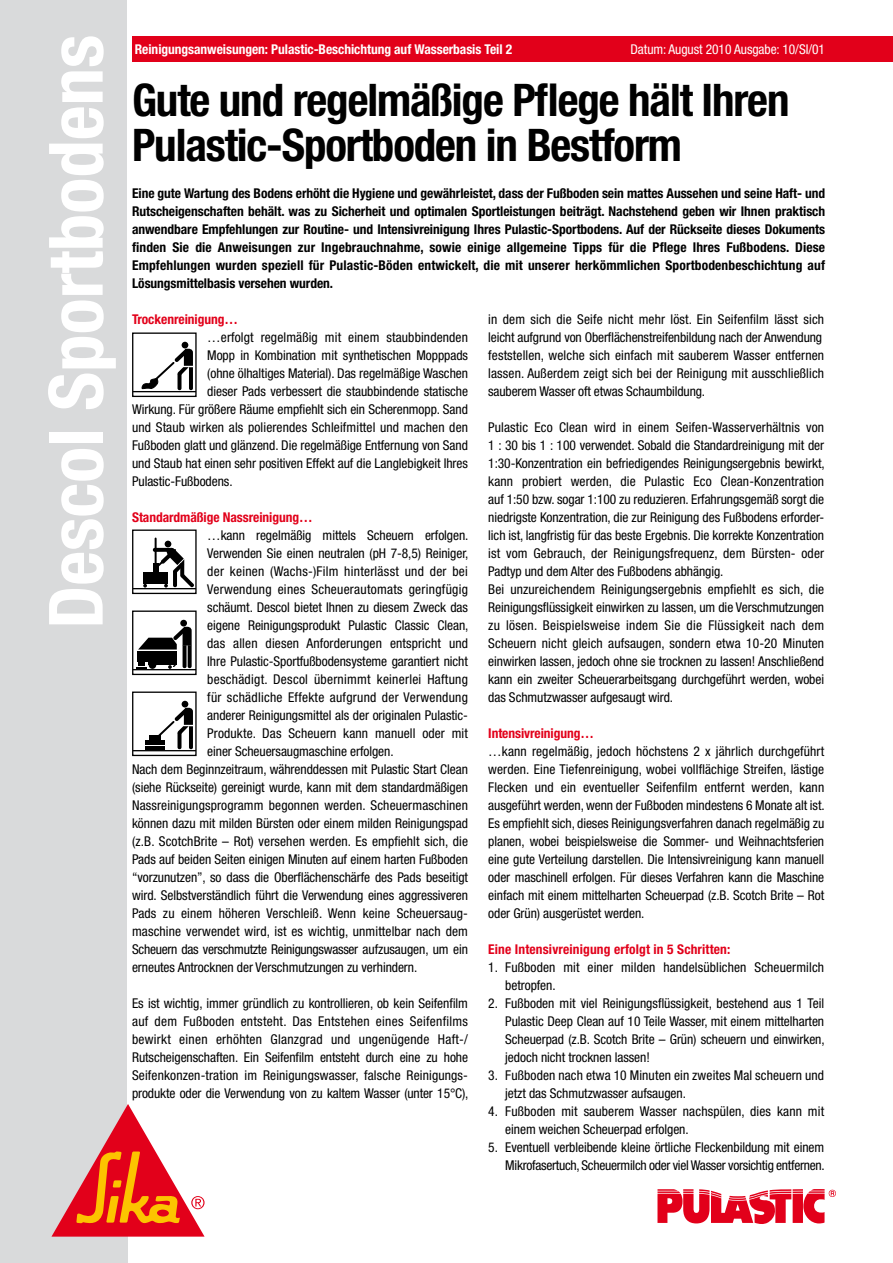
<style>
.page{position:relative;width:893px;height:1263px;background:#fff}
.page>*{position:absolute;margin:0;border:0;box-sizing:border-box;transform-origin:0 0}
.t1{font:700 condensed 75px "Helvetica Neue LT Std";color:#fff}
.t2{font:700 condensed 45px/45px "Helvetica Neue LT Std";letter-spacing:-.025em;color:#000}
.t3{font:condensed 13.5px/18px "Helvetica Neue LT Std";letter-spacing:-.005em;color:#000}
.t4{font:700 condensed 13.5px/18px "Helvetica Neue LT Std";letter-spacing:-.005em;color:#000;text-align:justify}
.t5{font:condensed 13.5px "Helvetica Neue LT Std";letter-spacing:.02em;color:#000}
.t6{font:700 condensed 13.5px "Helvetica Neue LT Std";letter-spacing:-.005em;color:#e2001a}
.t7{font:700 condensed 13.5px "Helvetica Neue LT Std";letter-spacing:-.005em;color:#fff}
.t8{font:condensed 13.5px "Helvetica Neue LT Std";letter-spacing:-.005em;color:#fff}
</style>
<div class="page">
<div style="left:132px;top:36px;width:761px;height:26px;background:#e2001a"></div>
<svg style="left:657px;top:1189px;width:179px;height:35px"></svg>
<div style="left:0;top:0;width:128px;height:1263px;background:#d9dadb"></div>
<svg style="left:52px;top:1104px;width:153px;height:132px"></svg>
<div style="left:132px;top:691px;width:65px;height:65px;border:1px solid #000"></div>
<hr style="left:133px;top:750px;width:63px;height:1px;background:#000">
<div style="left:145px;top:740px;width:20px;height:5px;background:#000"></div>
<div style="left:150px;top:736px;width:11px;height:5px;background:#000"></div>
<hr style="left:145px;top:746px;width:20px;height:3px;background:#000">
<svg style="left:155px;top:701px;width:38px;height:48px"></svg>
<div style="left:132px;top:610px;width:65px;height:65px;border:1px solid #000"></div>
<hr style="left:133px;top:669px;width:63px;height:1px;background:#000">
<div style="left:180px;top:620px;width:7px;height:6px;background:#000;border-radius:50%"></div>
<svg style="left:136px;top:627px;width:56px;height:42px"></svg>
<div style="left:132px;top:529px;width:65px;height:65px;border:1px solid #000"></div>
<hr style="left:133px;top:588px;width:63px;height:1px;background:#000">
<hr style="left:143px;top:581px;width:25px;height:2px;background:#000">
<svg style="left:143px;top:584px;width:4px;height:3px"></svg>
<div style="left:143px;top:572px;width:12px;height:10px;background:#000"></div>
<svg style="left:153px;top:541px;width:41px;height:47px"></svg>
<div style="left:153px;top:563px;width:5px;height:9px;background:#000"></div>
<hr style="left:155px;top:538px;width:2px;height:30px;background:#000">
<div style="left:132px;top:332px;width:65px;height:65px;border:1px solid #000"></div>
<hr style="left:133px;top:391px;width:63px;height:1px;background:#000">
<svg style="left:141px;top:342px;width:52px;height:48px"></svg>
<h1 class="t1" style="left:31px;top:629px;width:595px;rotate:-90deg">Descol Sportbodens</h1>
<p class="t7" style="left:135px;top:41px;width:379px">Reinigungsanweisungen: Pulastic-Beschichtung auf Wasserbasis Teil 2</p>
<p class="t8" style="left:630px;top:41px;width:196px">Datum: August 2010 Ausgabe: 10/SI/01</p>
<h2 class="t2" style="left:132px;top:77px;width:659px">Gute und regelmäßige Pflege hält Ihren<br>Pulastic-Sportboden in Bestform</h2>
<p class="t4" style="left:132px;top:184px;width:695px">Eine gute Wartung des Bodens erhöht die Hygiene und gewährleistet, dass der Fußboden sein mattes Aussehen und seine Haft- und Rutscheigenschaften behält. was zu Sicherheit und optimalen Sportleistungen beiträgt. Nachstehend geben wir Ihnen praktisch anwendbare Empfehlungen zur Routine- und Intensivreinigung Ihres Pulastic-Sportbodens. Auf der Rückseite dieses Dokuments finden Sie die Anweisungen zur Ingebrauchnahme, sowie einige allgemeine Tipps für die Pflege Ihres Fußbodens. Diese Empfehlungen wurden speziell für Pulastic-Böden entwickelt, die mit unserer herkömmlichen Sportbodenbeschichtung auf Lösungsmittelbasis versehen wurden.</p>
<p class="t6" style="left:132px;top:311px;width:107px">Trockenreinigung…</p>
<p class="t3" style="left:207px;top:328px;width:262px">…erfolgt regelmäßig mit einem staubbindenden</p>
<p class="t3" style="left:207px;top:346px;width:262px">Mopp in Kombination mit synthetischen Mopppads</p>
<p class="t3" style="left:207px;top:364px;width:262px">(ohne ölhaltiges Material). Das regelmäßige Waschen</p>
<p class="t3" style="left:207px;top:382px;width:262px">dieser Pads verbessert die staubbindende statische</p>
<p class="t3" style="left:132px;top:400px;width:337px">Wirkung. Für größere Räume empfiehlt sich ein Scherenmopp. Sand</p>
<p class="t3" style="left:132px;top:418px;width:337px">und Staub wirken als polierendes Schleifmittel und machen den</p>
<p class="t3" style="left:132px;top:436px;width:337px">Fußboden glatt und glänzend. Die regelmäßige Entfernung von Sand</p>
<p class="t3" style="left:132px;top:454px;width:337px">und Staub hat einen sehr positiven Effekt auf die Langlebigkeit Ihres</p>
<p class="t3" style="left:132px;top:472px;width:102px">Pulastic-Fußbodens.</p>
<p class="t6" style="left:132px;top:509px;width:182px">Standardmäßige Nassreinigung…</p>
<p class="t3" style="left:207px;top:526px;width:263px">…kann regelmäßig mittels Scheuern erfolgen.</p>
<p class="t3" style="left:207px;top:544px;width:263px">Verwenden Sie einen neutralen (pH 7-8,5) Reiniger,</p>
<p class="t5" style="left:207px;top:563px;width:262px">der keinen (Wachs-)Film hinterlässt und der bei</p>
<p class="t5" style="left:207px;top:581px;width:262px">Verwendung eines Scheuerautomats geringfügig</p>
<p class="t3" style="left:207px;top:598px;width:262px">schäumt. Descol bietet Ihnen zu diesem Zweck das</p>
<p class="t3" style="left:207px;top:616px;width:263px">eigene Reinigungsprodukt Pulastic Classic Clean,</p>
<p class="t3" style="left:207px;top:634px;width:262px">das allen diesen Anforderungen entspricht und</p>
<p class="t3" style="left:207px;top:652px;width:262px">Ihre Pulastic-Sportfußbodensysteme garantiert nicht</p>
<p class="t5" style="left:207px;top:671px;width:262px">beschädigt. Descol übernimmt keinerlei Haftung</p>
<p class="t5" style="left:207px;top:689px;width:262px">für schädliche Effekte aufgrund der Verwendung</p>
<p class="t3" style="left:207px;top:706px;width:262px">anderer Reinigungsmittel als der originalen Pulastic-</p>
<p class="t3" style="left:207px;top:724px;width:262px">Produkte. Das Scheuern kann manuell oder mit</p>
<p class="t3" style="left:207px;top:742px;width:188px">einer Scheuersaugmaschine erfolgen.</p>
<p class="t3" style="left:132px;top:760px;width:337px">Nach dem Beginnzeitraum, währenddessen mit Pulastic Start Clean</p>
<p class="t3" style="left:132px;top:778px;width:337px">(siehe Rückseite) gereinigt wurde, kann mit dem standardmäßigen</p>
<p class="t3" style="left:132px;top:796px;width:337px">Nassreinigungsprogramm begonnen werden. Scheuermaschinen</p>
<p class="t3" style="left:132px;top:814px;width:337px">können dazu mit milden Bürsten oder einem milden Reinigungspad</p>
<p class="t3" style="left:132px;top:832px;width:337px">(z.B. ScotchBrite – Rot) versehen werden. Es empfiehlt sich, die</p>
<p class="t3" style="left:132px;top:850px;width:337px">Pads auf beiden Seiten einigen Minuten auf einem harten Fußboden</p>
<p class="t3" style="left:132px;top:868px;width:337px">“vorzunutzen”, so dass die Oberflächenschärfe des Pads beseitigt</p>
<p class="t3" style="left:132px;top:886px;width:337px">wird. Selbstverständlich führt die Verwendung eines aggressiveren</p>
<p class="t3" style="left:132px;top:904px;width:337px">Pads zu einem höheren Verschleiß. Wenn keine Scheuersaug-</p>
<p class="t3" style="left:132px;top:922px;width:337px">maschine verwendet wird, ist es wichtig, unmittelbar nach dem</p>
<p class="t3" style="left:132px;top:940px;width:337px">Scheuern das verschmutzte Reinigungswasser aufzusaugen, um ein</p>
<p class="t3" style="left:132px;top:958px;width:287px">erneutes Antrocknen der Verschmutzungen zu verhindern.</p>
<p class="t3" style="left:132px;top:994px;width:338px;text-align:justify">Es ist wichtig, immer gründlich zu kontrollieren, ob kein Seifenfilm auf dem Fußboden entsteht. Das Entstehen eines Seifenfilms bewirkt einen erhöhten Glanzgrad und ungenügende Haft-/ Rutscheigenschaften. Ein Seifenfilm entsteht durch eine zu hohe Seifenkonzen-tration im Reinigungswasser, falsche Reinigungs&shy;produkte oder die Verwendung von zu kaltem Wasser (unter 15°C),</p>
<p class="t3" style="left:488px;top:310px;width:337px">in dem sich die Seife nicht mehr löst. Ein Seifenfilm lässt sich leicht aufgrund von Oberflächenstreifenbildung nach der Anwendung feststellen, welche sich einfach mit sauberem Wasser entfernen lassen. Außerdem zeigt sich bei der Reinigung mit ausschließlich sauberem Wasser oft etwas Schaumbildung.</p>
<p class="t3" style="left:488px;top:418px;width:338px">Pulastic Eco Clean wird in einem Seifen-Wasserverhältnis von 1 : 30 bis 1 : 100 verwendet. Sobald die Standardreinigung mit der 1:30-Konzentration ein befriedigendes Reinigungsergebnis bewirkt, kann probiert werden, die Pulastic Eco Clean-Konzentration auf 1:50 bzw. sogar 1:100 zu reduzieren. Erfahrungsgemäß sorgt die niedrigste Konzentration, die zur Reinigung des Fußbodens erforder&shy;lich ist, langfristig für das beste Ergebnis. Die korrekte Konzentration ist vom Gebrauch, der Reinigungsfrequenz, dem Bürsten- oder Padtyp und dem Alter des Fußbodens abhängig.<br>Bei unzureichendem Reinigungsergebnis empfiehlt es sich, die Reinigungsflüssigkeit einwirken zu lassen, um die Verschmutzungen zu lösen. Beispielsweise indem Sie die Flüssigkeit nach dem Scheuern nicht gleich aufsaugen, sondern etwa 10-20 Minuten einwirken lassen, jedoch ohne sie trocknen zu lassen! Anschließend kann ein zweiter Scheuerarbeitsgang durchgeführt werden, wobei das Schmutzwasser aufgesaugt wird.</p>
<p class="t6" style="left:488px;top:725px;width:107px">Intensivreinigung…</p>
<p class="t3" style="left:488px;top:742px;width:338px;text-align:justify">…kann regelmäßig, jedoch höchstens 2 x jährlich durchgeführt werden. Eine Tiefenreinigung, wobei vollflächige Streifen, lästige Flecken und ein eventueller Seifenfilm entfernt werden, kann ausgeführt werden, wenn der Fußboden mindestens 6 Monate alt ist.<br>Es empfiehlt sich, dieses Reinigungsverfahren danach regelmäßig zu planen, wobei beispielsweise die Sommer- und Weihnachtsferien eine gute Verteilung darstellen. Die Intensivreinigung kann manuell oder maschinell erfolgen. Für dieses Verfahren kann die Maschine einfach mit einem mittelharten Scheuerpad (z.B. Scotch Brite – Rot oder Grün) ausgerüstet werden.</p>
<p class="t6" style="left:488px;top:941px;width:244px">Eine Intensivreinigung erfolgt in 5 Schritten:</p>
<p class="t3" style="left:505px;top:958px;width:320px;text-indent:-17px">1. Fußboden mit einer milden handelsüblichen Scheuermilch betropfen.</p>
<p class="t3" style="left:505px;top:994px;width:321px;text-align:justify;text-indent:-17px">2. Fußboden mit viel Reinigungsflüssigkeit, bestehend aus 1 Teil Pulastic Deep Clean auf 10 Teile Wasser, mit einem mittelharten Scheuerpad (z.B. Scotch Brite – Grün) scheuern und einwirken, jedoch nicht trocknen lassen!</p>
<p class="t3" style="left:505px;top:1066px;width:320px;text-indent:-17px">3. Fußboden nach etwa 10 Minuten ein zweites Mal scheuern und jetzt das Schmutzwasser aufsaugen.</p>
<p class="t3" style="left:505px;top:1102px;width:320px;text-indent:-17px">4. Fußboden mit sauberem Wasser nachspülen, dies kann mit einem weichen Scheuerpad erfolgen.</p>
<p class="t3" style="left:488px;top:1138px;width:338px;text-align:right">5. Eventuell verbleibende kleine örtliche Fleckenbildung mit einem<br>Mikrofasertuch, Scheuermilch oder viel Wasser vorsichtig entfernen.</p>
</div>
